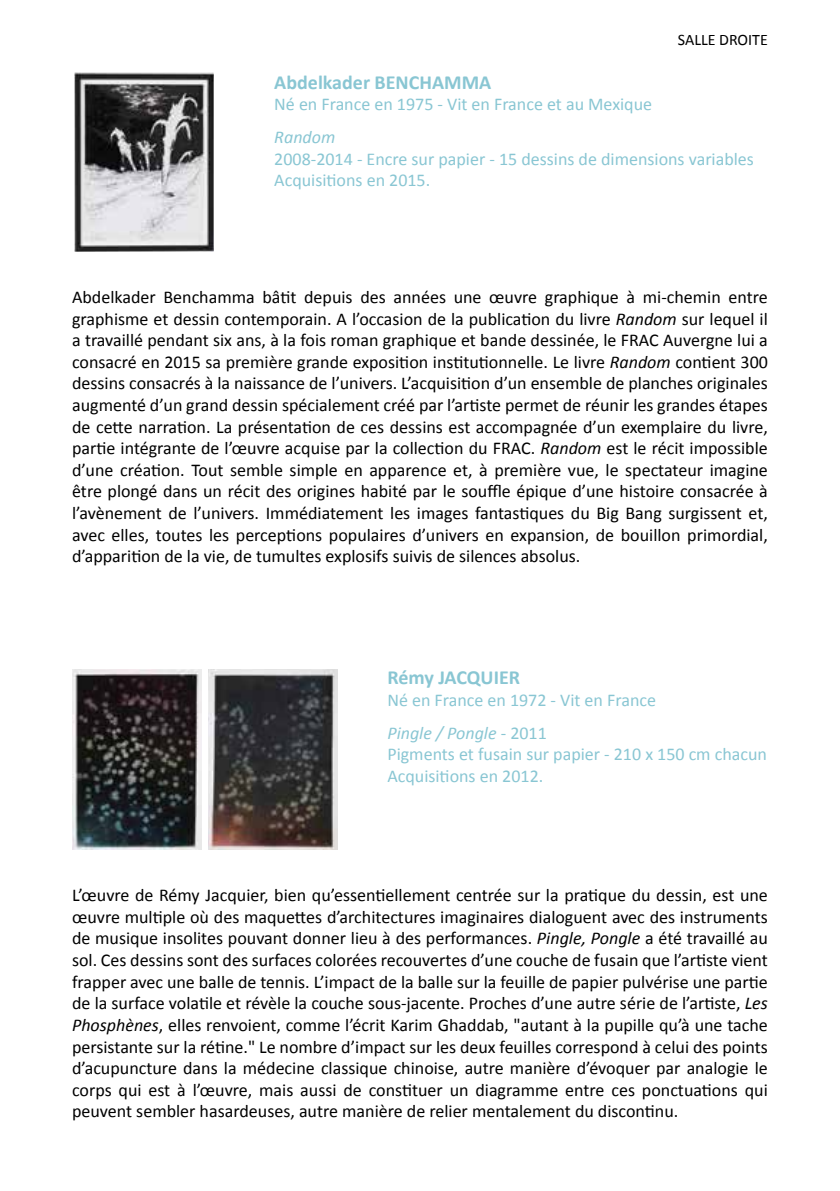
<style>
.page{position:relative;width:840px;height:1191px;background:#fff}
.page>*{position:absolute;margin:0;border:0;box-sizing:border-box;transform-origin:0 0}
.t1{font:700 20px "Calibri";color:#89c6d3}
.t2{font:18px/21.6px "Calibri";color:#000;text-align:justify}
.t3{font:18px/21.6px "Calibri";color:#89c6d3}
.t4{font:italic 18px "Calibri";color:#89c6d3}
.t5{font:16px "Calibri";color:#000}
.s1{font-style:italic}
</style>
<div class="page">
<img style="left:74px;top:72px;width:139px;height:180px">
<img style="left:73px;top:669px;width:128px;height:181px">
<img style="left:208px;top:669px;width:129px;height:181px">
<p class="t5" style="left:677px;top:29px;width:91px">SALLE DROITE</p>
<p class="t1" style="left:274px;top:69px;width:218px">Abdelkader BENCHAMMA</p>
<p class="t3" style="left:274px;top:94px;width:379px">Né en France en 1975 - Vit en France et au Mexique</p>
<p class="t4" style="left:274px;top:125px;width:63px">Random</p>
<p class="t3" style="left:274px;top:148px;width:481px">2008-2014 - Encre sur papier - 15 dessins de dimensions variables<br>Acquisitions en 2015.</p>
<p class="t2" style="left:72px;top:286px;width:697px">Abdelkader Benchamma bâtit depuis des années une œuvre graphique à mi-chemin entre graphisme et dessin contemporain. A l’occasion de la publication du livre <span class="s1">Random</span> sur lequel il a travaillé pendant six ans, à la fois roman graphique et bande dessinée, le FRAC Auvergne lui a consacré en 2015 sa première grande exposition institutionnelle. Le livre <span class="s1">Random</span> contient 300 dessins consacrés à la naissance de l’univers. L’acquisition d’un ensemble de planches originales augmenté d’un grand dessin spécialement créé par l’artiste permet de réunir les grandes étapes de cette narration. La présentation de ces dessins est accompagnée d’un exemplaire du livre, partie intégrante de l’œuvre acquise par la collection du FRAC. <span class="s1">Random</span> est le récit impossible d’une création. Tout semble simple en apparence et, à première vue, le spectateur imagine être plongé dans un récit des origines habité par le souffle épique d’une histoire consacrée à l’avènement de l’univers. Immédiatement les images fantastiques du Big Bang surgissent et, avec elles, toutes les perceptions populaires d’univers en expansion, de bouillon primordial, d’apparition de la vie, de tumultes explosifs suivis de silences absolus.</p>
<p class="t1" style="left:387px;top:665px;width:134px">Rémy JACQUIER</p>
<p class="t3" style="left:387px;top:683px;width:270px;line-height:33px">Né en France en 1972 - Vit en France<br><span class="s1">Pingle / Pongle</span> - 2011</p>
<p class="t3" style="left:387px;top:743px;width:381px">Pigments et fusain sur papier - 210 x 150 cm chacun<br>Acquisitions en 2012.</p>
<p class="t2" style="left:72px;top:884px;width:697px">L’œuvre de Rémy Jacquier, bien qu’essentiellement centrée sur la pratique du dessin, est une œuvre multiple où des maquettes d’architectures imaginaires dialoguent avec des instruments de musique insolites pouvant donner lieu à des performances. <span class="s1">Pingle, Pongle</span> a été travaillé au sol. Ces dessins sont des surfaces colorées recouvertes d’une couche de fusain que l’artiste vient frapper avec une balle de tennis. L’impact de la balle sur la feuille de papier pulvérise une partie de la surface volatile et révèle la couche sous-jacente. Proches d’une autre série de l’artiste, <span class="s1">Les Phosphènes</span>, elles renvoient, comme l’écrit Karim Ghaddab, "autant à la pupille qu’à une tache persistante sur la rétine." Le nombre d’impact sur les deux feuilles correspond à celui des points d’acupuncture dans la médecine classique chinoise, autre manière d’évoquer par analogie le corps qui est à l’œuvre, mais aussi de constituer un diagramme entre ces ponctuations qui peuvent sembler hasardeuses, autre manière de relier mentalement du discontinu.</p>
</div>
